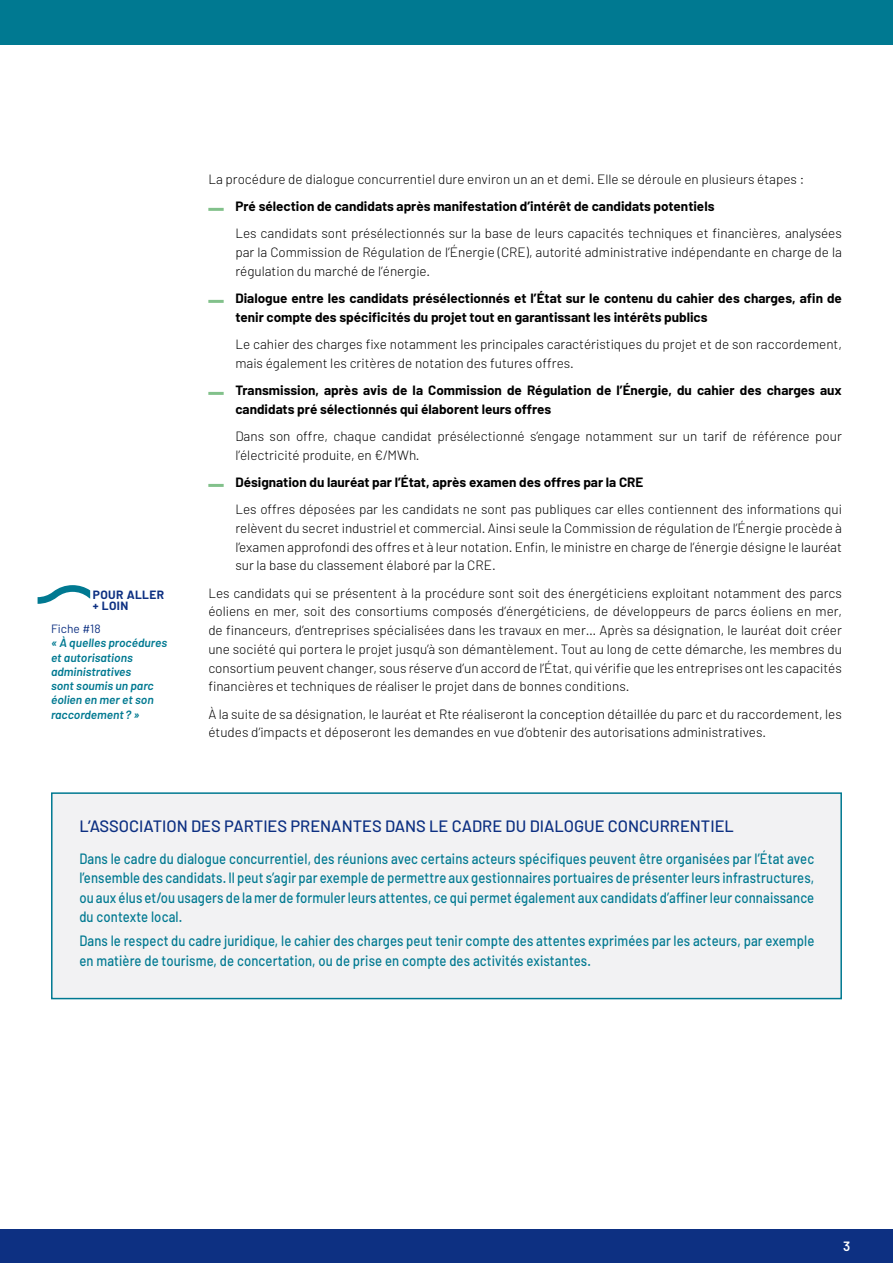
<style>
.page{position:relative;width:893px;height:1263px;background:#fff}
.page>*{position:absolute;margin:0;border:0;box-sizing:border-box;transform-origin:0 0}
.titre_encadré{font:500 16.5px "Barlow";color:#0d3082}
.Texte_encadré{font:500 15px/19.5px "Barlow";letter-spacing:.01em;color:#007991;text-align:justify;scale:.87 1}
.TC{font:300 13.5px/18.8px "Barlow";color:#000;text-align:justify}
.TC-2{font:700 13.5px/18.8px "Barlow";color:#000}
.t1{font:600 13.5px "Barlow";color:#fff}
.fiche{font:italic 600 12px/14.2px "Barlow";color:#007991}
.plus_loin{font:700 12px "Barlow";letter-spacing:.03em;color:#0d3082}
.TC-3{font:12px "Barlow";color:#0d3082}
</style>
<div class="page">
<div style="left:0;top:0;width:893px;height:45px;background:#007991"></div>
<div style="left:0;top:1229px;width:893px;height:34px;background:#0d3082"></div>
<div style="left:51px;top:792px;width:791px;height:207px;background:#f2f2f3;border:2px solid #007991"></div>
<hr style="left:208px;top:208px;width:16px;height:3px;background:#82c18b">
<hr style="left:208px;top:300px;width:16px;height:3px;background:#82c18b">
<hr style="left:208px;top:392px;width:16px;height:3px;background:#82c18b">
<hr style="left:208px;top:484px;width:16px;height:3px;background:#82c18b">
<svg style="left:38px;top:585px;width:52px;height:19px"></svg>
<p class="plus_loin" style="left:93px;top:587px;width:73px">POUR ALLER</p>
<p class="plus_loin" style="left:93px;top:598px;width:37px">+ LOIN</p>
<p class="TC-3" style="left:51px;top:621px;width:51px">Fiche #18</p>
<p class="fiche" style="left:51px;top:636px;width:118px">« À quelles procédures et autorisations administratives<br>sont soumis un parc éolien en mer et son raccordement ? »</p>
<p class="TC" style="left:208px;top:169px;width:597px">La procédure de dialogue concurrentiel dure environ un an et demi. Elle se déroule en plusieurs étapes :</p>
<p class="TC-2" style="left:235px;top:197px;width:481px">Pré sélection de candidats après manifestation d’intérêt de candidats potentiels</p>
<p class="TC" style="left:235px;top:224px;width:608px">Les candidats sont présélectionnés sur la base de leurs capacités techniques et financières, analysées par la Commission de Régulation de l’Énergie (CRE), autorité administrative indépendante en charge de la régulation du marché de l’énergie.</p>
<p class="TC-2" style="left:235px;top:289px;width:608px">Dialogue entre les candidats présélectionnés et l’État sur le contenu du cahier des charges, afin de tenir compte des spécificités du projet tout en garantissant les intérêts publics</p>
<p class="TC" style="left:235px;top:334px;width:608px">Le cahier des charges fixe notamment les principales caractéristiques du projet et de son raccordement, mais également les critères de notation des futures offres.</p>
<p class="TC-2" style="left:235px;top:381px;width:608px">Transmission, après avis de la Commission de Régulation de l’Énergie, du cahier des charges aux candidats pré sélectionnés qui élaborent leurs offres</p>
<p class="TC" style="left:235px;top:426px;width:608px">Dans son offre, chaque candidat présélectionné s’engage notamment sur un tarif de référence pour l’électricité produite, en €/MWh.</p>
<p class="TC-2" style="left:235px;top:473px;width:410px">Désignation du lauréat par l’État, après examen des offres par la CRE</p>
<p class="TC" style="left:235px;top:500px;width:608px">Les offres déposées par les candidats ne sont pas publiques car elles contiennent des informations qui relèvent du secret industriel et commercial. Ainsi seule la Commission de régulation de l’Énergie procède à l’examen approfondi des offres et à leur notation. Enfin, le ministre en charge de l’énergie désigne le lauréat sur la base du classement élaboré par la CRE.</p>
<p class="TC" style="left:208px;top:583px;width:635px">Les candidats qui se présentent à la procédure sont soit des énergéticiens exploitant notamment des parcs éoliens en mer, soit des consortiums composés d’énergéticiens, de développeurs de parcs éoliens en mer, de financeurs, d’entreprises spécialisées dans les travaux en mer… Après sa désignation, le lauréat doit créer une société qui portera le projet jusqu’à son démantèlement. Tout au long de cette démarche, les membres du consortium peuvent changer, sous réserve d’un accord de l’État, qui vérifie que les entreprises ont les capacités financières et techniques de réaliser le projet dans de bonnes conditions.</p>
<p class="TC" style="left:208px;top:704px;width:635px">À la suite de sa désignation, le lauréat et Rte réaliseront la conception détaillée du parc et du raccordement, les études d’impacts et déposeront les demandes en vue d’obtenir des autorisations administratives.</p>
<p class="titre_encadré" style="left:79px;top:815px;width:656px">L’ASSOCIATION DES PARTIES PRENANTES DANS LE CADRE DU DIALOGUE CONCURRENTIEL</p>
<p class="Texte_encadré" style="left:79px;top:848px;width:846px">Dans le cadre du dialogue concurrentiel, des réunions avec certains acteurs spécifiques peuvent être organisées par l’État avec l’ensemble des candidats. Il peut s’agir par exemple de permettre aux gestionnaires portuaires de présenter leurs infrastructures, ou aux élus et/ou usagers de la mer de formuler leurs attentes, ce qui permet également aux candidats d’affiner leur connaissance du contexte local.</p>
<p class="Texte_encadré" style="left:79px;top:931px;width:846px">Dans le respect du cadre juridique, le cahier des charges peut tenir compte des attentes exprimées par les acteurs, par exemple en matière de tourisme, de concertation, ou de prise en compte des activités existantes.</p>
<p class="t1" style="left:843px;top:1238px;width:9px">3</p>
</div>
